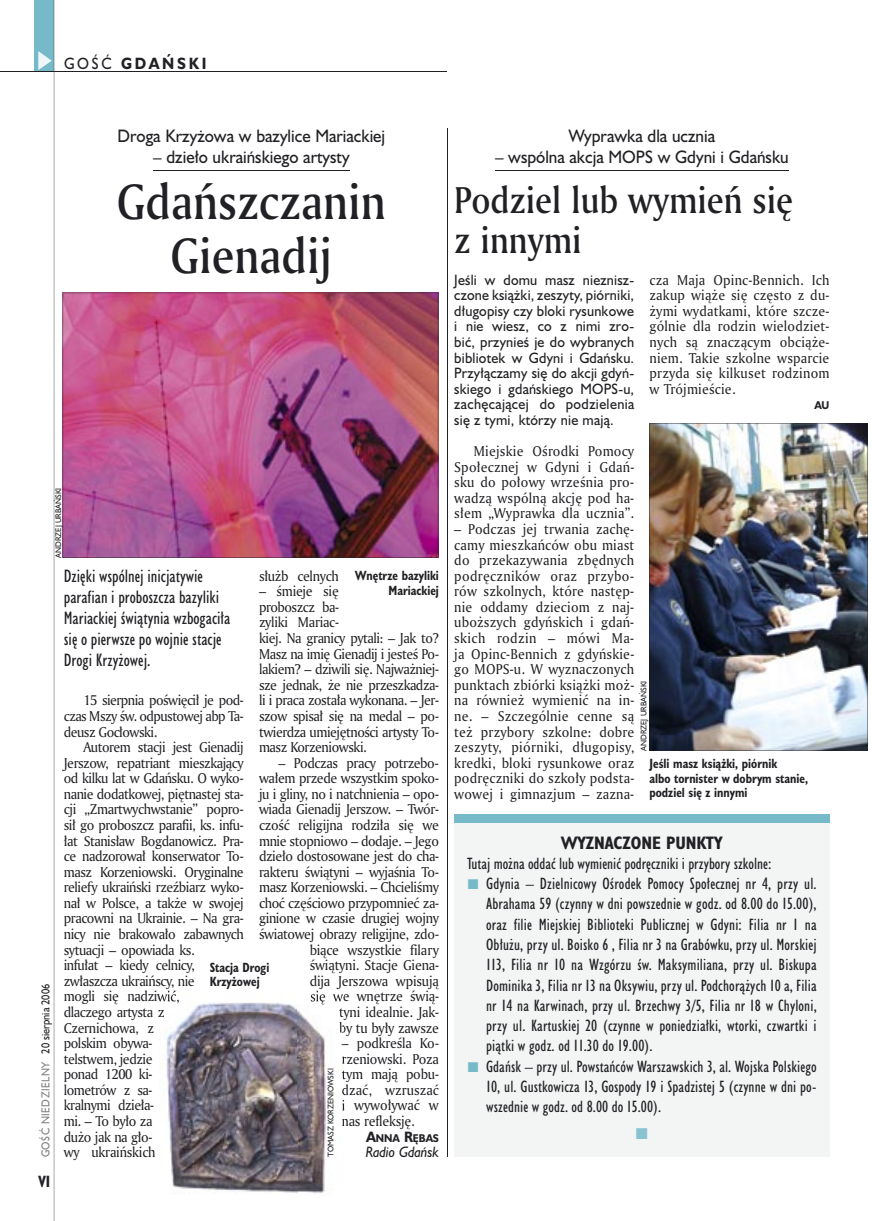
<style>
.page{position:relative;width:872px;height:1221px;background:#fff}
.page>*{position:absolute;margin:0;border:0;box-sizing:border-box;transform-origin:0 0}
.t1{font:48px/54px "Amerigo Md PL";color:#212125;text-align:center;scale:.9 1}
.t2{font:36px/40.5px "Amerigo Md PL";color:#212125;scale:.9 1}
.t3{font:16.5px/21px "Humanst 521 Cn PL";color:#212125}
.t4{font:16.5px "Humanst 521 PL";color:#212125;scale:.94 1}
.t5{font:700 16.5px "Humanst 521 Cn PL";color:#212125}
.t6{font:15px/20.2px "Humanst 521 Cn PL";letter-spacing:.01em;color:#212125}
.t7{font:700 15px "Humanst 521 PL";letter-spacing:.2em;color:#212125;scale:.9 1}
.t8{font:700 15px "Humanst 521 Cn PL";color:#212125;scale:.94 1}
.t9{font:13.8px/15.6px "Amerigo PL";letter-spacing:-.03em;color:#212125;text-align:justify;scale:.94 1}
.t10{font:13.8px/15.6px "Humanst 521 PL";letter-spacing:.03em;color:#212125;text-align:justify;scale:.94 1}
.t11{font:italic 13.8px "Humanst 521 PL";color:#212125;scale:.92 1}
.t12{font:700 12.3px/14.4px "Humanst 521 Cn PL";color:#212125;scale:.94 1}
.t13{font:10.5px "Humanst 521 PL";letter-spacing:.05em;color:#7f7e83;scale:.9 1}
.t14{font:700 10.35px "Humanst 521 PL";color:#212125;scale:.9 1}
.t15{font:7.5px "Humanst 521 PL";color:#212125;scale:.94 1}
.s1{font-weight:400}
.s2{color:#212125}
.s3{font-size:13.8px}
</style>
<div class="page">
<div style="left:35px;top:0;width:19px;height:72px;background:#76baca"></div>
<svg style="left:38px;top:51px;width:14px;height:19px"></svg>
<hr style="left:54px;top:0;width:1px;height:1220px;background:#212125">
<hr style="left:0;top:72px;width:447px;height:1px;background:#212125">
<hr style="left:153px;top:170px;width:196px;height:1px;background:#212125">
<hr style="left:495px;top:170px;width:293px;height:1px;background:#212125">
<div style="left:454px;top:814px;width:375px;height:342px;background:#f3f4f4"></div>
<div style="left:454px;top:814px;width:375px;height:8px;background:#76baca"></div>
<img style="left:63px;top:293px;width:375px;height:264px">
<img style="left:166px;top:996px;width:161px;height:198px">
<img style="left:159px;top:991px;width:20px;height:13px">
<svg style="left:159px;top:1010px;width:5px;height:7px"></svg>
<img style="left:311px;top:991px;width:32px;height:13px">
<img style="left:339px;top:1008px;width:4px;height:10px">
<img style="left:339px;top:1022px;width:4px;height:11px">
<svg style="left:341px;top:1044px;width:2px;height:82px"></svg>
<hr style="left:447px;top:129px;width:1px;height:1027px;background:#212125">
<img style="left:649px;top:423px;width:218px;height:327px">
<p class="t7" style="left:64px;top:53px;width:160px"><span class="s1">GOŚĆ</span> GDAŃSKI</p>
<p class="t4" style="left:118px;top:125px;width:286px">Droga Krzyżowa w bazylice Mariackiej</p>
<p class="t4" style="left:153px;top:146px;width:210px">– dzieło ukraińskiego artysty</p>
<h1 class="t1" style="left:117px;top:174px;width:300px">Gdańszczanin<br>Gienadij</h1>
<p class="t15" style="left:53px;top:557px;width:76px;rotate:-90deg">ANDRZEJ URBAŃSKI</p>
<p class="t13" style="left:38px;top:1157px;width:194px;rotate:-90deg">GOŚĆ NIEDZIELNY <span class="s2">20 sierpnia 2006</span></p>
<p class="t8" style="left:38px;top:1170px;width:14px">VI</p>
<p class="t3" style="left:64px;top:565px;width:168px">Dzięki wspólnej inicjatywie parafian i proboszcza bazyliki<br>Mariackiej świątynia wzbogaciła się o pierwsze po wojnie stacje<br>Drogi Krzyżowej.</p>
<p class="t9" style="left:64px;top:692px;width:193px;text-indent:20px">15 sierpnia poświęcił je pod&shy;czas Mszy św. odpustowej abp Ta&shy;deusz Gocłowski.</p>
<p class="t9" style="left:64px;top:739px;width:193px;text-align:left;text-indent:20px">Autorem stacji jest Gienadij<br>Jerszow, repatriant mieszkający od kilku lat w Gdańsku. O wyko&shy;nanie dodatkowej, piętnastej sta&shy;cji „Zmartwychwstanie” popro&shy;sił go proboszcz parafii, ks. infu&shy;łat Stanisław Bogdanowicz. Pra&shy;ce nadzorował konserwator To&shy;masz Korzeniowski. Oryginalne reliefy ukraiński rzeźbiarz wyko&shy;nał w Polsce, a także w swojej pracowni na Ukrainie. – Na gra&shy;nicy nie brakowało zabawnych sytuacji – opowiada ks.<br>infułat – kiedy celnicy, zwłaszcza ukraińscy, nie<br>mogli się nadziwić,<br>dlaczego artysta z<br>Czernichowa, z<br>polskim obywa-<br>telstwem, jedzie<br>ponad 1200 ki-<br>lometrów z sa-<br>kralnymi dzieła-<br>mi. – To było za<br>dużo jak na gło-<br>wy ukraińskich</p>
<p class="t9" style="left:259px;top:567px;width:86px">służb celnych</p>
<p class="t9" style="left:259px;top:583px;width:193px;text-align:left">– śmieje się<br>proboszcz ba-<br>zyliki Mariac-<br>kiej. Na granicy pytali: – Jak to?<br>Masz na imię Gienadij i jesteś Po&shy;lakiem? – dziwili się. Najważniej&shy;sze jednak, że nie przeszkadza&shy;li i praca została wykonana. – Jer&shy;szow spisał się na medal – po&shy;twierdza umiejętności artysty To&shy;masz Korzeniowski.</p>
<p class="t9" style="left:259px;top:754px;width:193px;text-align:right">– Podczas pracy potrzebo&shy;wałem przede wszystkim spoko&shy;ju i gliny, no i natchnienia – opo&shy;wiada Gienadij Jerszow. – Twór&shy;czość religijna rodziła się we mnie stopniowo – dodaje. – Jego dzieło dostosowane jest do cha&shy;rakteru świątyni – wyjaśnia To&shy;masz Korzeniowski. – Chcieliśmy choć częściowo przypomnieć za&shy;ginione w czasie drugiej wojny światowej obrazy religijne, zdo&shy;biące wszystkie filary świątyni. Stacje Giena-<br>dija Jerszowa wpisują<br>się we wnętrze świą-<br>tyni idealnie. Jak-<br>by tu były zawsze</p>
<p class="t9" style="left:341px;top:1034px;width:105px">– podkreśla Ko&shy;rzeniowski. Poza tym mają pobu&shy;dzać, wzruszać i wywoływać w nas refleksję.</p>
<p class="t14" style="left:366px;top:1130px;width:82px"><span class="s3">A</span>NNA <span class="s3">R</span>ĘBAS</p>
<p class="t11" style="left:366px;top:1142px;width:81px">Radio Gdańsk</p>
<p class="t12" style="left:355px;top:568px;width:91px;text-align:right">Wnętrze bazyliki<br>Mariackiej</p>
<p class="t12" style="left:210px;top:959px;width:65px">Stacja Drogi<br>Krzyżowej</p>
<p class="t15" style="left:326px;top:1156px;width:96px;rotate:-90deg">TOMASZ KORZENIOWSKI</p>
<p class="t4" style="left:568px;top:125px;width:157px">Wyprawka dla ucznia</p>
<p class="t4" style="left:495px;top:146px;width:314px">– wspólna akcja MOPS w Gdyni i Gdańsku</p>
<h2 class="t2" style="left:454px;top:178px;width:378px">Podziel lub wymień się z innymi</h2>
<p class="t10" style="left:454px;top:271px;width:193px">Jeśli w domu masz nieznisz&shy;czone książki, zeszyty, piórniki, długopisy czy bloki rysunkowe i nie wiesz, co z nimi zro&shy;bić, przynieś je do wybranych bibliotek w Gdyni i Gdańsku.<br>Przyłączamy się do akcji gdyń&shy;skiego i gdańskiego MOPS-u, zachęcającej do podzielenia się z tymi, którzy nie mają.</p>
<p class="t9" style="left:454px;top:443px;width:193px;text-indent:20px">Miejskie Ośrodki Pomocy Społecznej w Gdyni i Gdań&shy;sku do połowy września pro&shy;wadzą wspólną akcję pod ha&shy;słem „Wyprawka dla ucznia”.</p>
<p class="t9" style="left:454px;top:521px;width:193px">– Podczas jej trwania zachę&shy;camy mieszkańców obu miast do przekazywania zbędnych podręczników oraz przybo&shy;rów szkolnych, które następ&shy;nie oddamy dzieciom z naj&shy;uboższych gdyńskich i gdań&shy;skich rodzin – mówi Ma&shy;ja Opinc-Bennich z gdyńskie&shy;go MOPS-u. W wyznaczonych punktach zbiórki książki moż&shy;na również wymienić na in&shy;ne. – Szczególnie cenne są też przybory szkolne: dobre zeszyty, piórniki, długopisy, kredki, bloki rysunkowe oraz podręczniki do szkoły podsta&shy;wowej i gimnazjum – zazna-</p>
<p class="t9" style="left:649px;top:271px;width:193px">cza Maja Opinc-Bennich. Ich zakup wiąże się często z du&shy;żymi wydatkami, które szcze&shy;gólnie dla rodzin wielodziet&shy;nych są znaczącym obciąże&shy;niem. Takie szkolne wsparcie przyda się kilkuset rodzinom w Trójmieście.</p>
<p class="t14" style="left:814px;top:398px;width:18px">AU</p>
<p class="t15" style="left:638px;top:750px;width:76px;rotate:-90deg">ANDRZEJ URBAŃSKI</p>
<p class="t12" style="left:649px;top:756px;width:170px">Jeśli masz książki, piórnik<br>albo tornister w dobrym stanie, podziel się z innymi</p>
<p class="t5" style="left:561px;top:831px;width:163px">WYZNACZONE PUNKTY</p>
<p class="t6" style="left:486px;top:853px;width:332px;text-indent:-19px">Tutaj można oddać lub wymienić podręczniki i przybory szkolne:<br>Gdynia – Dzielnicowy Ośrodek Pomocy Społecznej nr 4, przy ul.<br>Abrahama 59 (czynny w dni powszednie w godz. od 8.00 do 15.00), oraz filie Miejskiej Biblioteki Publicznej w Gdyni: Filia nr 1 na Obłużu, przy ul. Boisko 6 , Filia nr 3 na Grabówku, przy ul. Morskiej 113, Filia nr 10 na Wzgórzu św. Maksymiliana, przy ul. Biskupa Dominika 3, Filia nr 13 na Oksywiu, przy ul. Podchorążych 10 a, Filia nr 14 na Karwinach, przy ul. Brzechwy 3/5, Filia nr 18 w Chyloni, przy ul. Kartuskiej 20 (czynne w poniedziałki, wtorki, czwartki i piątki w godz. od 11.30 do 19.00).<br>Gdańsk – przy ul. Powstańców Warszawskich 3, al. Wojska Polskiego 10, ul. Gustkowicza 13, Gospody 19 i Spadzistej 5 (czynne w dni po&shy;wszednie w godz. od 8.00 do 15.00).</p>
</div>
